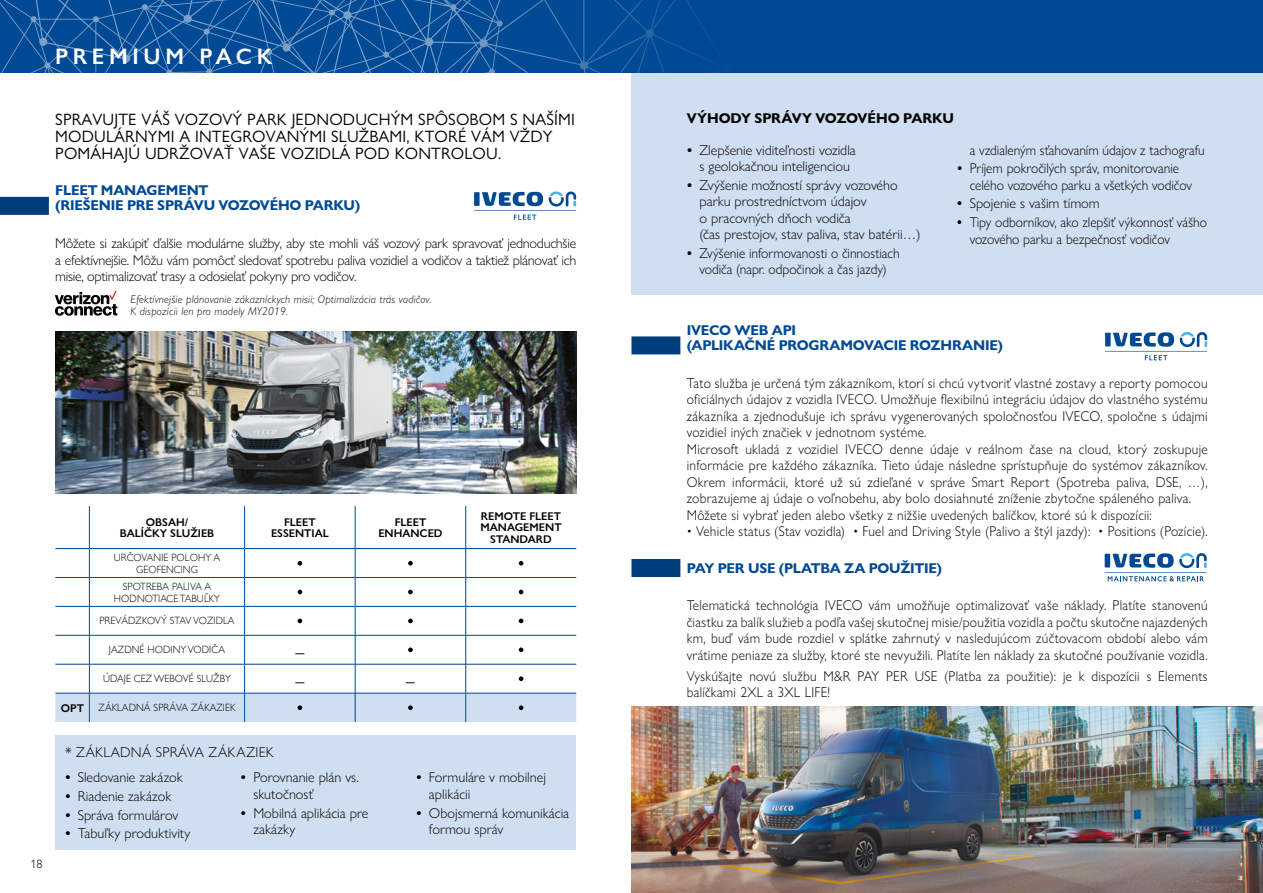
<style>
.page{position:relative;width:1263px;height:893px;background:#fff}
.page>*{position:absolute;margin:0;border:0;box-sizing:border-box;transform-origin:0 0}
.t1{font:600 22.5px "Gill Sans Nova";letter-spacing:.21em;color:#fff}
.t2{font:18px "Minion Pro";color:#000}
.t3{font:16.5px/17.2px "Gill Sans Nova";letter-spacing:.01em;color:#000}
.t4{font:300 14.25px/16.5px "Gill Sans Nova";letter-spacing:.02em;color:#000;scale:.95 1}
.t5{font:300 14.25px/16.5px "Gill Sans Nova";color:#000}
.t6{font:300 14.25px/16.5px "Gill Sans Nova";color:#000;scale:.95 1}
.t7{font:300 14.25px/16.5px "Gill Sans Nova";letter-spacing:.02em;color:#000;text-align:justify}
.t8{font:700 14.25px/15px "Gill Sans Nova";letter-spacing:-.015em;color:#004994}
.t9{font:700 14.25px "Gill Sans Nova";letter-spacing:-.005em;color:#000}
.t10{font:300 12px "Gill Sans Nova";color:#000}
.t11{font:italic 300 11.25px/12.8px "Gill Sans Nova";letter-spacing:.02em;color:#000}
.t12{font:600 11.25px/11.2px "Gill Sans Nova";color:#000;text-align:center}
.t13{font:300 10.5px/12px "Gill Sans";letter-spacing:.01em;color:#000;text-align:center;scale:.95 1}
.s1{font-weight:600}
</style>
<div class="page">
<div style="left:631px;top:72px;width:632px;height:223px;background:#d0def1"></div>
<div style="left:0;top:197px;width:49px;height:18px;background:#003d7c"></div>
<svg style="left:474px;top:191px;width:102px;height:29px"></svg>
<div style="left:0;top:0;width:1263px;height:72px;background:#004994"></div>
<svg style="left:503px;top:0;width:210px;height:72px"></svg>
<svg style="left:0;top:0;width:503px;height:72px"></svg>
<hr style="left:89px;top:506px;width:1px;height:42px;background:#004994">
<hr style="left:244px;top:506px;width:1px;height:42px;background:#004994">
<hr style="left:55px;top:548px;width:34px;height:1px;background:#004994">
<hr style="left:89px;top:548px;width:156px;height:1px;background:#004994">
<hr style="left:245px;top:548px;width:110px;height:1px;background:#004994">
<hr style="left:355px;top:548px;width:111px;height:1px;background:#004994">
<hr style="left:466px;top:548px;width:110px;height:1px;background:#004994">
<hr style="left:355px;top:506px;width:1px;height:43px;background:#004994">
<hr style="left:465px;top:506px;width:1px;height:43px;background:#004994">
<svg style="left:55px;top:549px;width:521px;height:173px"></svg>
<img style="left:55px;top:332px;width:521px;height:161px">
<img style="left:632px;top:707px;width:631px;height:186px">
<div style="left:631px;top:336px;width:49px;height:18px;background:#003d7c"></div>
<div style="left:631px;top:559px;width:49px;height:18px;background:#003d7c"></div>
<svg style="left:1105px;top:332px;width:102px;height:28px"></svg>
<svg style="left:1105px;top:553px;width:102px;height:28px"></svg>
<svg style="left:55px;top:291px;width:62px;height:25px"></svg>
<div style="left:55px;top:735px;width:521px;height:115px;background:#d0def1"></div>
<h1 class="t1" style="left:55px;top:42px;width:219px">PREMIUM PACK</h1>
<p class="t3" style="left:55px;top:110px;width:521px">SPRAVUJTE VÁŠ VOZOVÝ PARK JEDNODUCHÝM SPÔSOBOM S NAŠÍMI<br>MODULÁRNYMI A INTEGROVANÝMI SLUŽBAMI, KTORÉ VÁM VŽDY<br>POMÁHAJÚ UDRŽOVAŤ VAŠE VOZIDLÁ POD KONTROLOU.</p>
<p class="t8" style="left:55px;top:183px;width:307px">FLEET MANAGEMENT<br>(RIEŠENIE PRE SPRÁVU VOZOVÉHO PARKU)</p>
<p class="t7" style="left:55px;top:235px;width:522px">Môžete si zakúpiť ďalšie modulárne služby, aby ste mohli váš vozový park spravovať jednoduchšie a efektívnejšie. Môžu vám pomôcť sledovať spotrebu paliva vozidiel a vodičov a taktiež plánovať ich misie, optimalizovať trasy a odosielať pokyny pro vodičov.</p>
<p class="t11" style="left:131px;top:292px;width:302px">Efektívnejšie plánovanie zákazníckych misii; Optimalizácia trás vodičov.<br>K dispozícii len pro modely MY2019.</p>
<p class="t10" style="left:30px;top:856px;width:14px">18</p>
<p class="t12" style="left:120px;top:516px;width:96px">OBSAH/<br>BALÍČKY SLUŽIEB</p>
<p class="t12" style="left:271px;top:516px;width:59px">FLEET<br>ESSENTIAL</p>
<p class="t12" style="left:378px;top:516px;width:66px">FLEET<br>ENHANCED</p>
<p class="t12" style="left:480px;top:511px;width:83px">REMOTE FLEET<br>MANAGEMENT<br>STANDARD</p>
<p class="t13" style="left:114px;top:551px;width:113px">URČOVANIE POLOHY A<br>GEOFENCING</p>
<p class="t13" style="left:114px;top:580px;width:113px">SPOTREBA PALIVA A<br>HODNOTIACE TABUĽKY</p>
<p class="t13" style="left:99px;top:614px;width:144px">PREVÁDZKOVÝ STAV VOZIDLA</p>
<p class="t13" style="left:109px;top:643px;width:124px">JAZDNÉ HODINY VODIČA</p>
<p class="t2" style="left:295px;top:634px;width:10px">_</p>
<p class="t13" style="left:103px;top:672px;width:136px">ÚDAJE CEZ WEBOVÉ SLUŽBY</p>
<p class="t2" style="left:295px;top:663px;width:10px">_</p>
<p class="t2" style="left:406px;top:663px;width:10px">_</p>
<p class="t12" style="left:61px;top:702px;width:25px">OPT</p>
<p class="t13" style="left:99px;top:701px;width:146px">ZÁKLADNÁ SPRÁVA ZÁKAZIEK</p>
<p class="t7" style="left:65px;top:744px;width:210px">* ZÁKLADNÁ SPRÁVA ZÁKAZIEK</p>
<p class="t5" style="left:65px;top:769px;width:119px"><span class="s1">•</span> Sledovanie zakázok</p>
<p class="t5" style="left:65px;top:788px;width:108px"><span class="s1">•</span> Riadenie zakázok</p>
<p class="t5" style="left:65px;top:806px;width:115px"><span class="s1">•</span> Správa formulárov</p>
<p class="t5" style="left:65px;top:825px;width:127px"><span class="s1">•</span> Tabuľky produktivity</p>
<p class="t5" style="left:253px;top:769px;width:107px;text-indent:-13px"><span class="s1">•</span> Porovnanie plán vs. skutočnosť</p>
<p class="t5" style="left:253px;top:804px;width:116px;text-indent:-13px"><span class="s1">•</span> Mobilná aplikácia pre zakázky</p>
<p class="t5" style="left:429px;top:769px;width:118px;text-indent:-13px"><span class="s1">•</span> Formuláre v mobilnej aplikácii</p>
<p class="t5" style="left:429px;top:804px;width:142px;text-indent:-13px"><span class="s1">•</span> Obojsmerná komunikácia formou správ</p>
<p class="t9" style="left:687px;top:109px;width:269px">VÝHODY SPRÁVY VOZOVÉHO PARKU</p>
<p class="t5" style="left:687px;top:141px;width:171px;text-align:center"><span class="s1">•</span> Zlepšenie viditeľnosti vozidla s geolokačnou inteligenciou</p>
<p class="t5" style="left:699px;top:177px;width:222px;text-indent:-13px"><span class="s1">•</span> Zvýšenie možností správy vozového parku prostredníctvom údajov<br>o pracovných dňoch vodiča<br>(čas prestojov, stav paliva, stav batérii…)</p>
<p class="t6" style="left:687px;top:245px;width:226px;text-align:center"><span class="s1">•</span> Zvýšenie informovanosti o činnostiach vodiča (napr. odpočinok a čas jazdy)</p>
<p class="t6" style="left:970px;top:141px;width:249px">a vzdialeným sťahovaním údajov z tachografu</p>
<p class="t6" style="left:970px;top:160px;width:235px;text-indent:-13px"><span class="s1">•</span> Príjem pokročilých správ, monitorovanie celého vozového parku a všetkých vodičov</p>
<p class="t5" style="left:957px;top:195px;width:144px"><span class="s1">•</span> Spojenie s vašim tímom</p>
<p class="t6" style="left:970px;top:214px;width:251px;text-indent:-13px"><span class="s1">•</span> Tipy odborníkov, ako zlepšiť výkonnosť vášho vozového parku a bezpečnosť vodičov</p>
<p class="t8" style="left:687px;top:323px;width:318px">IVECO WEB API<br>(APLIKAČNÉ PROGRAMOVACIE ROZHRANIE)</p>
<p class="t4" style="left:687px;top:375px;width:550px">Tato služba je určená tým zákazníkom, ktorí si chcú vytvoriť vlastné zostavy a reporty pomocou oficiálnych údajov z vozidla IVECO. Umožňuje flexibilnú integráciu údajov do vlastného systému zákazníka a zjednodušuje ich správu vygenerovaných spoločnosťou IVECO, spoločne s údajmi vozidiel iných značiek v jednotnom systéme.<br>Microsoft ukladá z vozidiel IVECO denne údaje v reálnom čase na cloud, ktorý zoskupuje informácie pre každého zákazníka. Tieto údaje následne sprístupňuje do systémov zákazníkov.<br>Okrem informácii, ktoré už sú zdieľané v správe Smart Report (Spotreba paliva, DSE, …), zobrazujeme aj údaje o voľnobehu, aby bolo dosiahnuté zníženie zbytočne spáleného paliva.<br>Môžete si vybrať jeden alebo všetky z nižšie uvedených balíčkov, ktoré sú k dispozícii:</p>
<p class="t4" style="left:687px;top:523px;width:550px">• Vehicle status (Stav vozidla) • Fuel and Driving Style (Palivo a štýl jazdy): • Positions (Pozície).</p>
<p class="t8" style="left:687px;top:560px;width:257px">PAY PER USE (PLATBA ZA POUŽITIE)</p>
<p class="t4" style="left:687px;top:597px;width:550px;text-align:justify">Telematická technológia IVECO vám umožňuje optimalizovať vaše náklady. Platíte stanovenú čiastku za balík služieb a podľa vašej skutočnej misie/použitia vozidla a počtu skutočne najazdených km, buď vám bude rozdiel v splátke zahrnutý v nasledujúcom zúčtovacom období alebo vám vrátime peniaze za služby, ktoré ste nevyužili. Platíte len náklady za skutočné používanie vozidla.</p>
<p class="t4" style="left:687px;top:667px;width:550px">Vyskúšajte novú službu M&amp;R PAY PER USE (Platba za použitie): je k dispozícii s Elements balíčkami 2XL a 3XL LIFE!</p>
</div>
